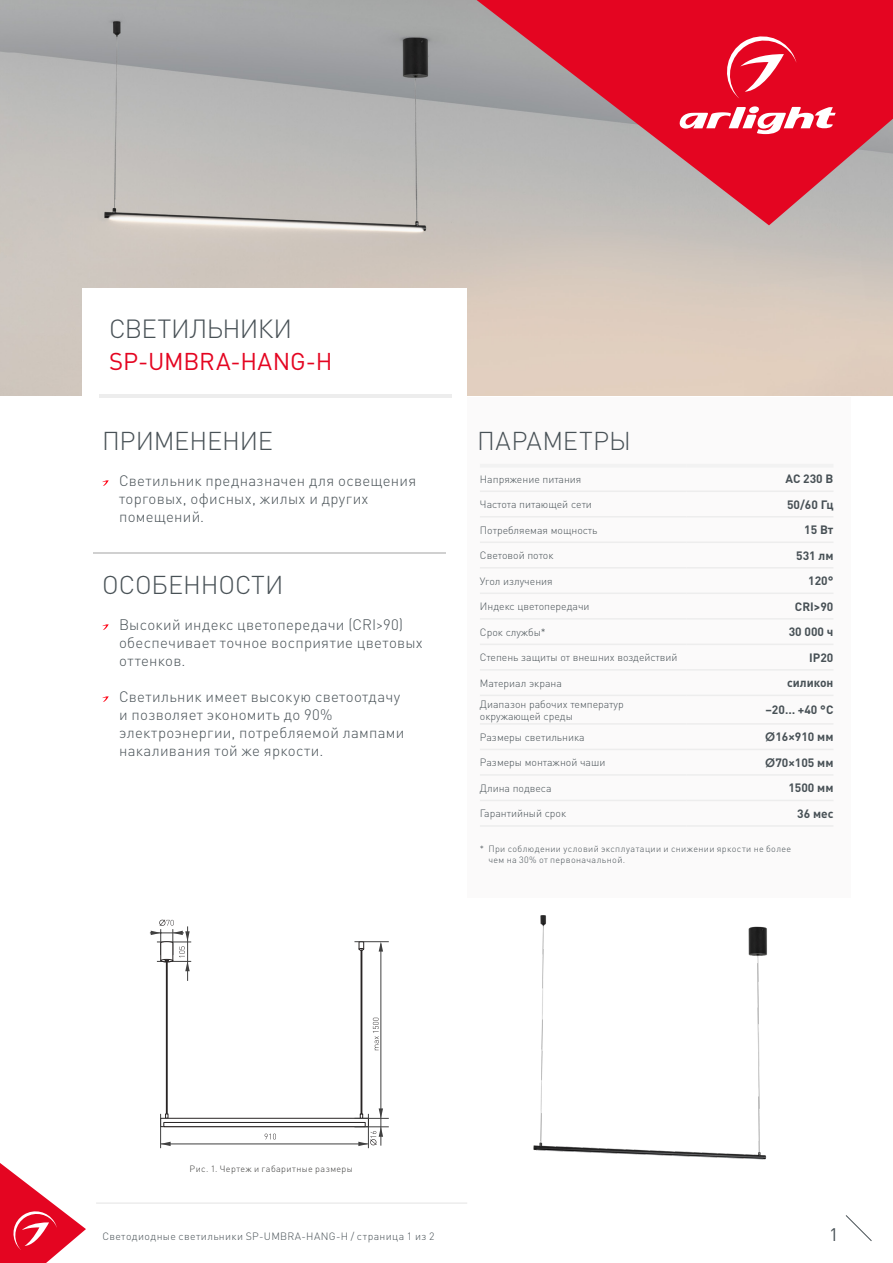
<style>
.page{position:relative;width:893px;height:1263px;background:#fff}
.page>*{position:absolute;margin:0;border:0;box-sizing:border-box;transform-origin:0 0}
.t1{font:300 25.95px "DIN Pro";letter-spacing:-.025em;color:#485156}
.t2{font:300 25.5px "DIN Pro";letter-spacing:-.005em;color:#485156}
.t3{font:300 25.5px "DIN Pro";letter-spacing:.015em;color:#485156}
.t4{font:24px "DIN Pro";letter-spacing:-.005em;color:#e40521}
.t5{font:18px "DIN Pro";color:#485156}
.t6{font:300 15px/18px "DIN Pro";letter-spacing:.02em;color:#485156}
.t7{font:700 12px "DIN Pro";color:#485156}
.t8{font:300 10.5px/12px "DIN Pro";color:#485156}
.t9{font:300 10.5px "DIN Pro";letter-spacing:.04em;color:#485156}
.t10{font:300 9px/10.5px "DIN Pro";letter-spacing:.04em;color:#485156}
.t11{font:300 9px "DIN Pro";letter-spacing:.04em;color:#3c3c3b}
.s1{font-family:"Century Gothic"}
</style>
<div class="page">
<svg style="left:845px;top:1215px;width:27px;height:26px"></svg>
<hr style="left:96px;top:1203px;width:371px;height:1px;background:#e3e3e3">
<img style="left:0;top:0;width:893px;height:396px">
<div style="left:467px;top:397px;width:383px;height:501px;background:#fbfafa"></div>
<hr style="left:480px;top:464px;width:206px;height:4px;background:#f2f2f2">
<hr style="left:686px;top:464px;width:147px;height:4px;background:#f2f2f2">
<hr style="left:480px;top:490px;width:206px;height:2px;background:#ededed">
<hr style="left:686px;top:490px;width:147px;height:2px;background:#ededed">
<hr style="left:480px;top:516px;width:206px;height:1px;background:#ededed">
<hr style="left:686px;top:516px;width:147px;height:1px;background:#ededed">
<hr style="left:480px;top:541px;width:206px;height:2px;background:#ededed">
<hr style="left:686px;top:541px;width:147px;height:2px;background:#ededed">
<hr style="left:480px;top:644px;width:206px;height:1px;background:#ededed">
<hr style="left:686px;top:644px;width:147px;height:1px;background:#ededed">
<hr style="left:480px;top:669px;width:206px;height:2px;background:#ededed">
<hr style="left:686px;top:669px;width:147px;height:2px;background:#ededed">
<hr style="left:480px;top:723px;width:206px;height:2px;background:#ededed">
<hr style="left:686px;top:723px;width:147px;height:2px;background:#ededed">
<hr style="left:480px;top:749px;width:206px;height:1px;background:#ededed">
<hr style="left:686px;top:749px;width:147px;height:1px;background:#ededed">
<hr style="left:480px;top:774px;width:206px;height:2px;background:#ededed">
<hr style="left:686px;top:774px;width:147px;height:2px;background:#ededed">
<hr style="left:480px;top:800px;width:206px;height:1px;background:#ededed">
<hr style="left:686px;top:800px;width:147px;height:1px;background:#ededed">
<hr style="left:480px;top:825px;width:206px;height:2px;background:#ededed">
<hr style="left:686px;top:825px;width:147px;height:2px;background:#ededed">
<hr style="left:480px;top:567px;width:206px;height:1px;background:#ededed">
<hr style="left:686px;top:567px;width:147px;height:1px;background:#ededed">
<hr style="left:480px;top:592px;width:206px;height:2px;background:#ededed">
<hr style="left:686px;top:592px;width:147px;height:2px;background:#ededed">
<hr style="left:480px;top:618px;width:206px;height:2px;background:#ededed">
<hr style="left:686px;top:618px;width:147px;height:2px;background:#ededed">
<hr style="left:480px;top:695px;width:206px;height:1px;background:#ededed">
<hr style="left:686px;top:695px;width:147px;height:1px;background:#ededed">
<div style="left:82px;top:288px;width:384px;height:117px;background:#fff"></div>
<hr style="left:99px;top:394px;width:352px;height:3px;background:#ededed">
<svg style="left:102px;top:480px;width:7px;height:6px"></svg>
<svg style="left:102px;top:624px;width:7px;height:6px"></svg>
<svg style="left:102px;top:696px;width:7px;height:6px"></svg>
<hr style="left:94px;top:552px;width:352px;height:1px;background:#d0d0d0">
<hr style="left:368px;top:1114px;width:1px;height:34px;background:#404040">
<hr style="left:150px;top:933px;width:34px;height:1px;background:#404040">
<hr style="left:354px;top:1118px;width:35px;height:1px;background:#404040">
<hr style="left:354px;top:941px;width:35px;height:1px;background:#404040">
<hr style="left:354px;top:1126px;width:35px;height:1px;background:#404040">
<hr style="left:160px;top:1114px;width:1px;height:34px;background:#404040">
<svg style="left:151px;top:919px;width:232px;height:227px"></svg>
<img style="left:533px;top:915px;width:234px;height:245px">
<svg style="left:477px;top:0;width:416px;height:225px;background:#cc5665"></svg>
<svg style="left:677px;top:106px;width:159px;height:31px"></svg>
<svg style="left:722px;top:31px;width:74px;height:68px;background:#e82f46"></svg>
<svg style="left:0;top:1163px;width:86px;height:100px"></svg>
<h1 class="t1" style="left:109px;top:311px;width:185px">СВЕТИЛЬНИКИ</h1>
<h3 class="t4" style="left:109px;top:345px;width:225px">SP-UMBRA-HANG-H</h3>
<h2 class="t2" style="left:102px;top:423px;width:172px">ПРИМЕНЕНИЕ</h2>
<p class="t6" style="left:119px;top:471px;width:299px">Светильник предназначен для освещения торговых, офисных, жилых и других помещений.</p>
<h2 class="t2" style="left:102px;top:567px;width:183px">ОСОБЕННОСТИ</h2>
<p class="t6" style="left:119px;top:615px;width:305px">Высокий индекс цветопередачи (CRI&gt;90) обеспечивает точное восприятие цветовых оттенков.</p>
<p class="t6" style="left:119px;top:687px;width:287px">Светильник имеет высокую светоотдачу и позволяет экономить до 90% электроэнергии, потребляемой лампами накаливания той же яркости.</p>
<h2 class="t3" style="left:477px;top:423px;width:155px">ПАРАМЕТРЫ</h2>
<p class="t8" style="left:480px;top:472px;width:103px">Напряжение питания</p>
<p class="t7" style="left:785px;top:471px;width:49px">AC 230 В</p>
<p class="t8" style="left:480px;top:498px;width:114px">Частота питающей сети</p>
<p class="t7" style="left:787px;top:496px;width:48px">50/60 Гц</p>
<p class="t8" style="left:480px;top:523px;width:119px">Потребляемая мощность</p>
<p class="t7" style="left:804px;top:522px;width:31px">15 Вт</p>
<p class="t8" style="left:480px;top:549px;width:75px">Световой поток</p>
<p class="t7" style="left:796px;top:547px;width:39px">531 лм</p>
<p class="t8" style="left:480px;top:574px;width:74px">Угол излучения</p>
<p class="t7" style="left:808px;top:573px;width:27px">120°</p>
<p class="t8" style="left:480px;top:600px;width:111px">Индекс цветопередачи</p>
<p class="t7" style="left:795px;top:598px;width:40px">CRI&gt;90</p>
<p class="t8" style="left:480px;top:625px;width:67px">Срок службы*</p>
<p class="t7" style="left:789px;top:624px;width:46px">30 000 ч</p>
<p class="t8" style="left:480px;top:651px;width:199px">Степень защиты от внешних воздействий</p>
<p class="t7" style="left:809px;top:649px;width:26px">IP20</p>
<p class="t8" style="left:480px;top:676px;width:83px">Материал экрана</p>
<p class="t7" style="left:787px;top:675px;width:48px">силикон</p>
<p class="t8" style="left:480px;top:697px;width:145px">Диапазон рабочих температур окружающей среды</p>
<p class="t7" style="left:765px;top:702px;width:69px">–20… +40 °С</p>
<p class="t8" style="left:480px;top:730px;width:106px">Размеры светильника</p>
<p class="t7" style="left:765px;top:729px;width:70px"><span class="s1">Ø</span>16×910 мм</p>
<p class="t8" style="left:480px;top:756px;width:127px">Размеры монтажной чаши</p>
<p class="t7" style="left:765px;top:754px;width:70px"><span class="s1">Ø</span>70×105 мм</p>
<p class="t8" style="left:480px;top:781px;width:73px">Длина подвеса</p>
<p class="t7" style="left:788px;top:780px;width:47px">1500 мм</p>
<p class="t8" style="left:480px;top:807px;width:88px">Гарантийный срок</p>
<p class="t7" style="left:797px;top:805px;width:38px">36 мес</p>
<p class="t10" style="left:488px;top:843px;width:304px;text-indent:-9px">* При соблюдении условий эксплуатации и снижении яркости не более чем на 30% от первоначальной.</p>
<p class="t11" style="left:190px;top:1163px;width:165px">Рис. 1. Чертеж и габаритные размеры</p>
<p class="t9" style="left:102px;top:1229px;width:334px">Светодиодные светильники SP-UMBRA-HANG-H / страница 1 из 2</p>
<p class="t5" style="left:829px;top:1222px;width:11px">1</p>
</div>
